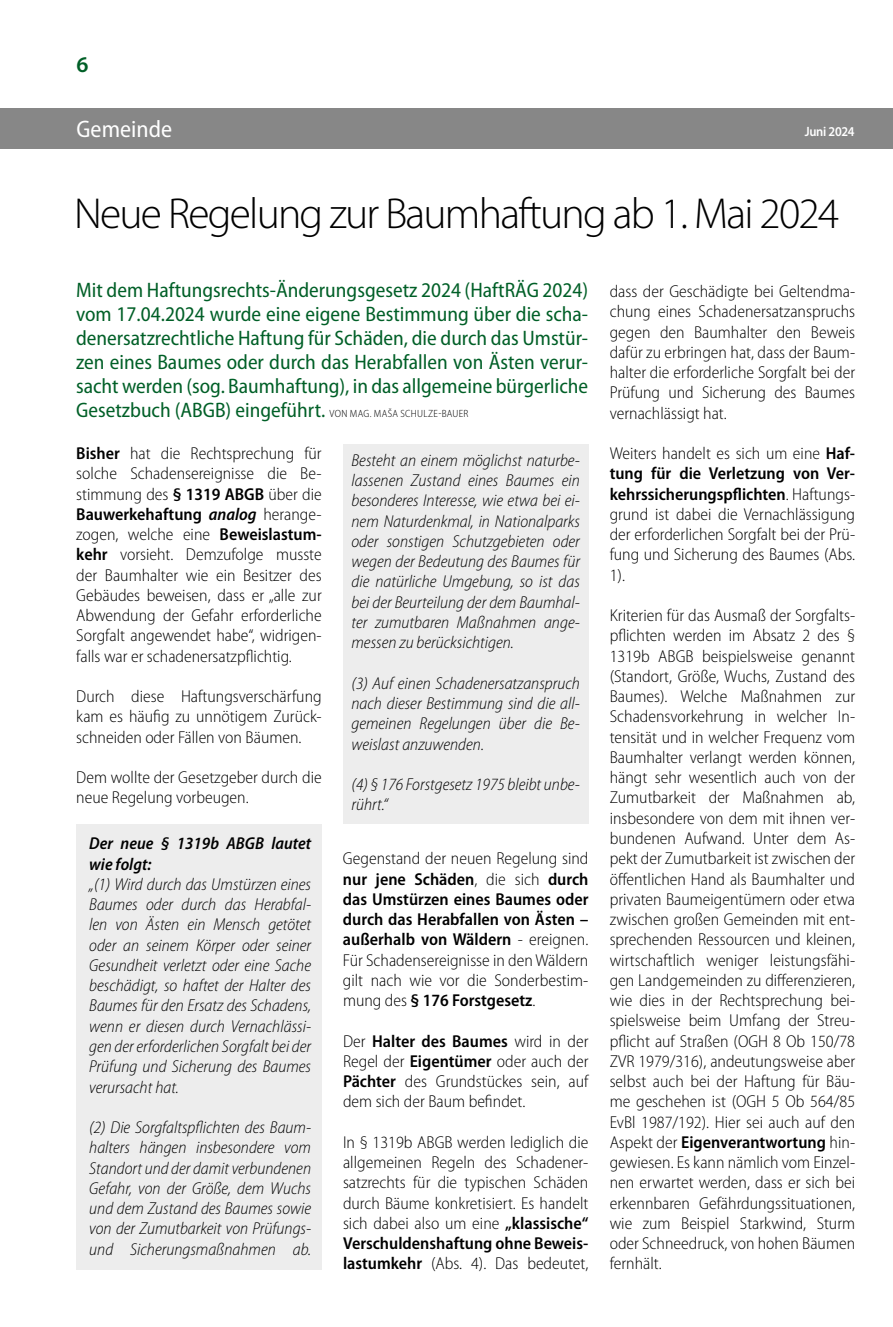
<style>
.page{position:relative;width:893px;height:1327px;background:#fff}
.page>*{position:absolute;margin:0;border:0;box-sizing:border-box;transform-origin:0 0}
.t1{font:300 43.5px "Myriad Pro";letter-spacing:-.04em;color:#000}
.t2{font:semi-condensed 24px "Myriad Pro";color:#fff}
.t3{font:600 22.5px "Myriad Pro";color:#005f27}
.t4{font:semi-condensed 21px/24px "Myriad Pro";color:#005f27;text-align:justify}
.t5{font:300 semi-condensed 17.25px/20.2px "Myriad Pro";color:#000;text-align:justify}
.t6{font:italic 300 semi-condensed 17.25px/20.2px "Myriad Pro";color:#000;text-align:justify}
.t7{font:italic 600 semi-condensed 17.25px/20.2px "Myriad Pro";color:#000}
.t8{font:600 13.5px "Myriad Pro";letter-spacing:-.02em;color:#fff;scale:.93 1}
.s1{font-weight:300;font-size:10.5px;color:#000}
.s2{font-weight:600}
.s3{font-weight:600;font-style:italic}
</style>
<div class="page">
<div style="left:0;top:108px;width:893px;height:41px;background:#878787"></div>
<div style="left:77px;top:824px;width:245px;height:445px;background:#ededed"></div>
<div style="left:343px;top:444px;width:245px;height:380px;background:#ededed"></div>
<h3 class="t3" style="left:77px;top:50px;width:14px">6</h3>
<h2 class="t2" style="left:77px;top:116px;width:97px">Gemeinde</h2>
<p class="t8" style="left:805px;top:123px;width:55px">Juni 2024</p>
<h1 class="t1" style="left:74px;top:189px;width:767px">Neue Regelung zur Baumhaftung ab 1. Mai 2024</h1>
<p class="t4" style="left:76px;top:278px;width:514px">Mit dem Haftungsrechts-Änderungsgesetz 2024 (HaftRÄG 2024) vom 17.04.2024 wurde eine eigene Bestimmung über die scha&shy;denersatzrechtliche Haftung für Schäden, die durch das Umstür&shy;zen eines Baumes oder durch das Herabfallen von Ästen verur&shy;sacht werden (sog. Baumhaftung), in das allgemeine bürgerliche Gesetzbuch (ABGB) eingeführt. <span class="s1">VON MAG. MAŠA SCHULZE-BAUER</span></p>
<p class="t5" style="left:76px;top:443px;width:247px"><span class="s2">Bisher</span> hat die Rechtsprechung für solche Schadensereignisse die Be&shy;stimmung des <span class="s2">§ 1319 ABGB</span> über die <span class="s2">Bauwerkehaftung</span> <span class="s3">analog</span> herange&shy;zogen, welche eine <span class="s2">Beweislastum&shy;kehr</span> vorsieht. Demzufolge musste der Baumhalter wie ein Besitzer des Gebäudes beweisen, dass er „alle zur Abwendung der Gefahr erforderliche Sorgfalt angewendet habe“, widrigen&shy;falls war er schadenersatzpflichtig.</p>
<p class="t5" style="left:76px;top:686px;width:247px">Durch diese Haftungsverschärfung kam es häufig zu unnötigem Zurück&shy;schneiden oder Fällen von Bäumen.</p>
<p class="t5" style="left:76px;top:767px;width:247px">Dem wollte der Gesetzgeber durch die neue Regelung vorbeugen.</p>
<p class="t7" style="left:89px;top:834px;width:223px">Der neue § 1319b ABGB lautet wie folgt:</p>
<p class="t6" style="left:89px;top:874px;width:223px">„(1) Wird durch das Umstürzen eines Baumes oder durch das Herabfal&shy;len von Ästen ein Mensch getötet oder an seinem Körper oder seiner Gesundheit verletzt oder eine Sache beschädigt, so haftet der Halter des Baumes für den Ersatz des Schadens, wenn er diesen durch Vernachlässi&shy;gen der erforderlichen Sorgfalt bei der Prüfung und Sicherung des Baumes verursacht hat.</p>
<p class="t6" style="left:89px;top:1117px;width:223px">(2) Die Sorgfaltspflichten des Baum&shy;halters hängen insbesondere vom Standort und der damit verbundenen Gefahr, von der Größe, dem Wuchs und dem Zustand des Baumes sowie von der Zumutbarkeit von Prüfungs&shy;und Sicherungsmaßnahmen ab.</p>
<p class="t6" style="left:351px;top:450px;width:230px">Besteht an einem möglichst naturbe&shy;lassenen Zustand eines Baumes ein besonderes Interesse, wie etwa bei ei&shy;nem Naturdenkmal, in Nationalparks oder sonstigen Schutzgebieten oder wegen der Bedeutung des Baumes für die natürliche Umgebung, so ist das bei der Beurteilung der dem Baumhal&shy;ter zumutbaren Maßnahmen ange&shy;messen zu berücksichtigen.</p>
<p class="t6" style="left:351px;top:673px;width:230px">(3) Auf einen Schadenersatzanspruch nach dieser Bestimmung sind die all&shy;gemeinen Regelungen über die Be&shy;weislast anzuwenden.</p>
<p class="t6" style="left:351px;top:774px;width:230px">(4) § 176 Forstgesetz 1975 bleibt unbe&shy;rührt.“</p>
<p class="t5" style="left:343px;top:849px;width:247px">Gegenstand der neuen Regelung sind <span class="s2">nur jene Schäden</span>, die sich <span class="s2">durch das Umstürzen eines Baumes oder durch das Herabfallen von Ästen – außerhalb von Wäldern</span> - ereignen.<br>Für Schadensereignisse in den Wäldern gilt nach wie vor die Sonderbestim&shy;mung des <span class="s2">§ 176 Forstgesetz</span>.</p>
<p class="t5" style="left:343px;top:1031px;width:247px">Der <span class="s2">Halter des Baumes</span> wird in der Regel der <span class="s2">Eigentümer</span> oder auch der <span class="s2">Pächter</span> des Grundstückes sein, auf dem sich der Baum befindet.</p>
<p class="t5" style="left:343px;top:1132px;width:247px">In § 1319b ABGB werden lediglich die allgemeinen Regeln des Schadener&shy;satzrechts für die typischen Schäden durch Bäume konkretisiert. Es handelt sich dabei also um eine <span class="s2">„klassische“ Verschuldenshaftung ohne Beweis&shy;lastumkehr</span> (Abs. 4). Das bedeutet,</p>
<p class="t5" style="left:610px;top:281px;width:247px">dass der Geschädigte bei Geltendma&shy;chung eines Schadenersatzanspruchs gegen den Baumhalter den Beweis dafür zu erbringen hat, dass der Baum&shy;halter die erforderliche Sorgfalt bei der Prüfung und Sicherung des Baumes vernachlässigt hat.</p>
<p class="t5" style="left:610px;top:443px;width:247px">Weiters handelt es sich um eine <span class="s2">Haf&shy;tung für die Verletzung von Ver&shy;kehrssicherungspflichten</span>. Haftungs&shy;grund ist dabei die Vernachlässigung der erforderlichen Sorgfalt bei der Prü&shy;fung und Sicherung des Baumes (Abs.<br>1).</p>
<p class="t5" style="left:610px;top:605px;width:247px">Kriterien für das Ausmaß der Sorgfalts&shy;pflichten werden im Absatz 2 des § 1319b ABGB beispielsweise genannt (Standort, Größe, Wuchs, Zustand des Baumes). Welche Maßnahmen zur Schadensvorkehrung in welcher In&shy;tensität und in welcher Frequenz vom Baumhalter verlangt werden können, hängt sehr wesentlich auch von der Zumutbarkeit der Maßnahmen ab, insbesondere von dem mit ihnen ver&shy;bundenen Aufwand. Unter dem As&shy;pekt der Zumutbarkeit ist zwischen der öffentlichen Hand als Baumhalter und privaten Baumeigentümern oder etwa zwischen großen Gemeinden mit ent&shy;sprechenden Ressourcen und kleinen, wirtschaftlich weniger leistungsfähi&shy;gen Landgemeinden zu differenzieren, wie dies in der Rechtsprechung bei&shy;spielsweise beim Umfang der Streu&shy;pflicht auf Straßen (OGH 8 Ob 150/78<br>ZVR 1979/316), andeutungsweise aber selbst auch bei der Haftung für Bäu&shy;me geschehen ist (OGH 5 Ob 564/85<br>EvBl 1987/192). Hier sei auch auf den Aspekt der <span class="s2">Eigenverantwortung</span> hin&shy;gewiesen. Es kann nämlich vom Einzel&shy;nen erwartet werden, dass er sich bei erkennbaren Gefährdungssituationen, wie zum Beispiel Starkwind, Sturm oder Schneedruck, von hohen Bäumen fernhält.</p>
</div>
